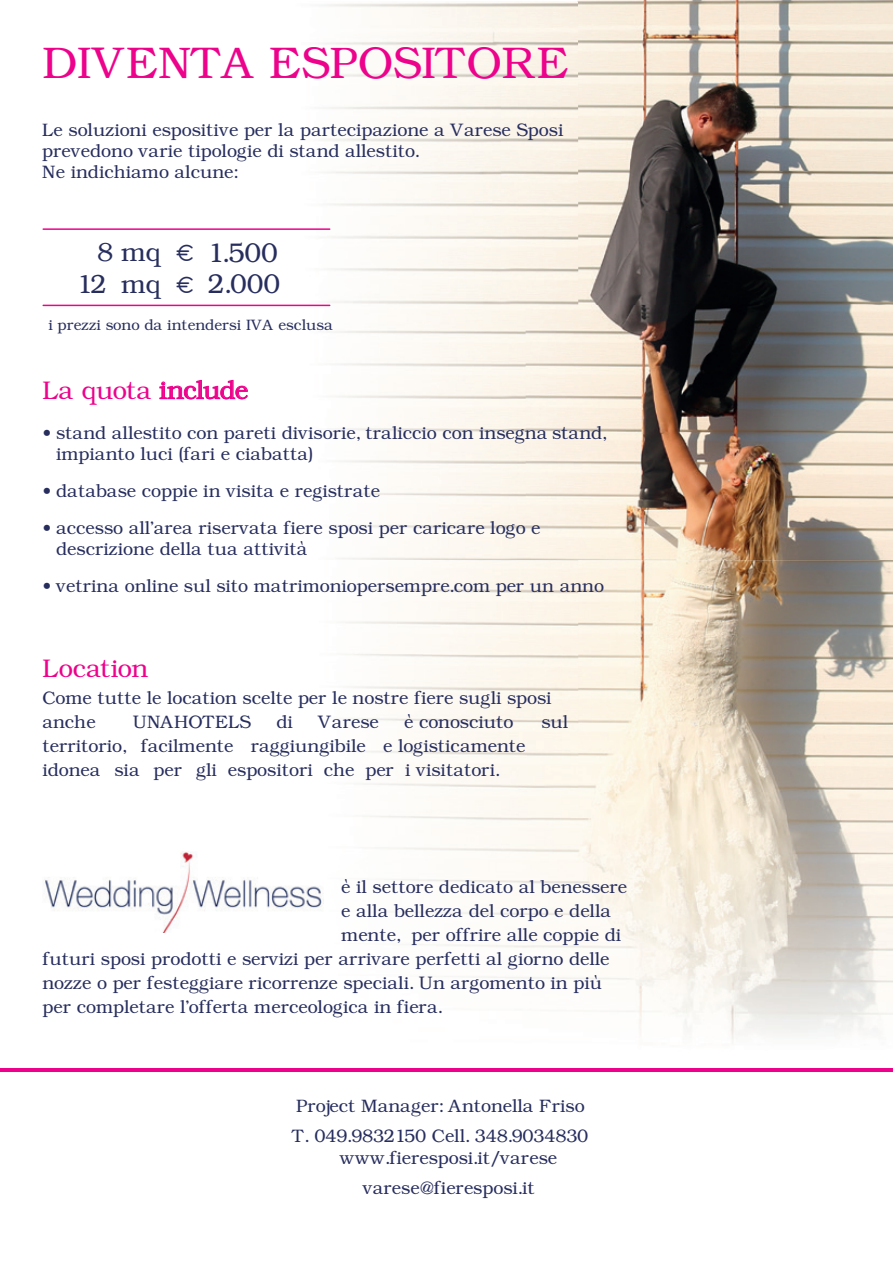
<style>
.page{position:relative;width:893px;height:1263px;background:#fff}
.page>*{position:absolute;margin:0;border:0;box-sizing:border-box;transform-origin:0 0}
.t1{font:44.25px "Wlmgsl Angleterre";color:#ed028c}
.t2{font:27px/31px "Rynqgc Angleterre";color:#272e5e}
.t3{font:26.1px/31.3px "Wlmgsl Angleterre";color:#272e5e;text-align:right}
.t4{font:25.5px "Wlmgsl Angleterre";letter-spacing:-.02em;color:#ed028c}
.t5{font:18px/21px "Wlmgsl Angleterre";color:#272e5e}
.t6{font:18px/21.6px "Gmppdl Angleterre";color:#272e5e}
.t7{font:18px/24px "Angleterre";color:#272e5e}
.t8{font:15px "Wlmgsl Angleterre";color:#272e5e}
.s1{font-family:"Xwjhbg Angleterre"}
.s2{font-family:"Rnpwqc Angleterre"}
.s3{font-family:"Nndggj Angleterre"}
.s4{font-family:"Nrwfqg Eurofurenceregular"}
.s5{font-family:"Angleterre"}
.s6{font-family:"Wlmgsl Angleterre"}
</style>
<div class="page">
<img style="left:263px;top:0;width:630px;height:305px">
<img style="left:262px;top:305px;width:631px;height:738px">
<svg style="left:159px;top:379px;width:89px;height:21px"></svg>
<img style="left:44px;top:851px;width:280px;height:82px">
<hr style="left:0;top:1068px;width:893px;height:3px;background:#ed028c">
<hr style="left:43px;top:228px;width:287px;height:2px;background:#ed028c">
<hr style="left:43px;top:305px;width:287px;height:1px;background:#ed028c">
<h1 class="t1" style="left:43px;top:35px;width:528px">DIVENTA ESPOSITORE</h1>
<p class="t5" style="left:42px;top:119px;width:523px">Le soluzioni espositive per la partecipazione a <span class="s1">Varese</span> Sposi prevedono varie tipologie di stand <span class="s2">allestito</span>.<br>Ne indichiamo alcune:</p>
<h3 class="t3" style="left:77px;top:236px;width:118px"><span class="s3">8</span>mq <span class="s4">€<br></span>1<span class="s5">2 m</span>q <span class="s4">€</span></h3>
<h2 class="t2" style="left:208px;top:237px;width:73px">1.500<br><span class="s5">2</span>.<span class="s5">0</span>00</h2>
<p class="t8" style="left:48px;top:315px;width:286px">i prezzi sono da intendersi IVA esclusa</p>
<h3 class="t4" style="left:43px;top:374px;width:207px">La quota include</h3>
<p class="t6" style="left:56px;top:422px;width:552px;text-indent:-13px"><span class="s6">•</span> stand allestito con pareti divisorie, traliccio con insegna stand, impianto luci (fari e ciabatta)</p>
<p class="t6" style="left:43px;top:480px;width:339px"><span class="s6">•</span> database coppie in visita e registrate</p>
<p class="t6" style="left:56px;top:516px;width:486px;text-indent:-13px"><span class="s6">•</span> accesso all’area riservata fiere sposi per caricare logo e descrizione della tua attività</p>
<p class="t6" style="left:43px;top:575px;width:562px"><span class="s6">•</span> vetrina online sul sito matrimoniopersempre<span class="s5">.com</span> per un anno</p>
<h3 class="t4" style="left:43px;top:652px;width:107px">Location</h3>
<p class="t5" style="left:42px;top:687px;width:511px">Come tutte le location scelte per le nostre fiere sugli sposi</p>
<p class="t7" style="left:42px;top:709px;width:55px">anche</p>
<p class="t7" style="left:133px;top:709px;width:120px">UNAHOTELS</p>
<p class="t7" style="left:276px;top:709px;width:18px">di</p>
<p class="t7" style="left:318px;top:709px;width:62px">Varese</p>
<p class="t7" style="left:404px;top:709px;width:111px">è conosciuto</p>
<p class="t7" style="left:541px;top:709px;width:28px">sul</p>
<p class="t7" style="left:42px;top:733px;width:485px">territorio, facilmente raggiungibile e logisticamente idonea sia per gli espositori che per i visitatori.</p>
<p class="t5" style="left:341px;top:876px;width:287px">è il settore dedicato al benessere</p>
<p class="t5" style="left:341px;top:900px;width:271px">e alla bellezza del corpo e della</p>
<p class="t5" style="left:341px;top:924px;width:282px">mente, per offrire alle coppie di</p>
<p class="t5" style="left:43px;top:948px;width:568px">futuri sposi prodotti e servizi per arrivare perfetti al giorno delle</p>
<p class="t5" style="left:43px;top:972px;width:561px">nozze o per festeggiare ricorrenze speciali. Un argomento in più</p>
<p class="t5" style="left:43px;top:996px;width:401px">per completare l’offerta merceologica in fiera.</p>
<p class="t6" style="left:292px;top:1090px;width:297px;line-height:30px">Project Manager: Antonella Friso<br>T. 049.9832150 Cell. 348.9034830</p>
<p class="t7" style="left:340px;top:1143px;width:219px;line-height:30px;text-align:center"><span class="s6">www.</span>fieresposi.it/varese varese<span class="s6">@</span>fieresposi.it</p>
</div>
